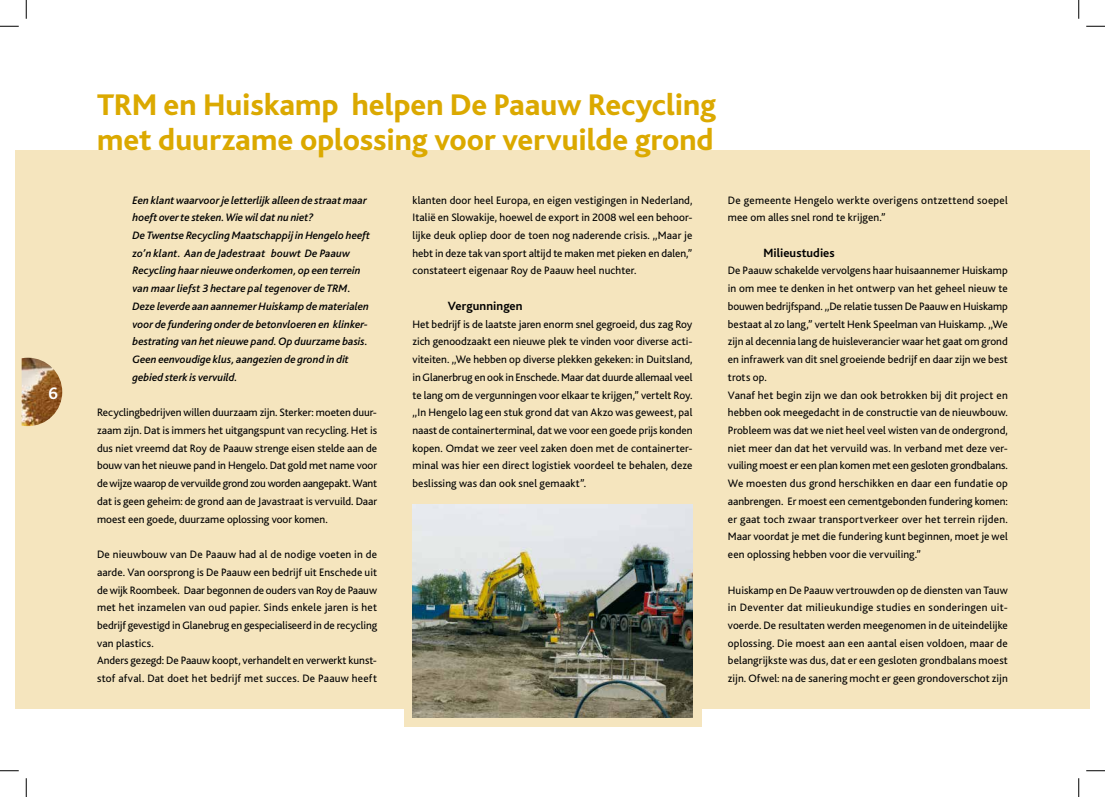
<style>
.page{position:relative;width:1105px;height:797px;background:#fff}
.page>*{position:absolute;margin:0;border:0;box-sizing:border-box;transform-origin:0 0}
.t1{font:800 31.25px/35.4px "Bliss";color:#dba900}
.t2{font:700 17.5px "Bliss";color:#fff}
.t3{font:700 12.5px "Bliss";letter-spacing:.005em;color:#000}
.t4{font:11.25px/17.8px "Bliss";letter-spacing:.005em;color:#000;text-align:justify}
.t5{font:italic 500 11.25px/17.8px "Bliss";color:#000}
</style>
<div class="page">
<div style="left:404px;top:513px;width:297px;height:213px;background:#f5e5be"></div>
<div style="left:1079px;top:150px;width:10px;height:559px;background:#f5e5be"></div>
<div style="left:16px;top:150px;width:1063px;height:559px;background:#f5e5be"></div>
<img style="left:412px;top:505px;width:280px;height:212px">
<img style="left:22px;top:358px;width:40px;height:68px">
<svg style="left:0;top:25px;width:19px;height:2px"></svg>
<svg style="left:1086px;top:25px;width:19px;height:2px"></svg>
<svg style="left:0;top:770px;width:19px;height:1px"></svg>
<svg style="left:1086px;top:770px;width:19px;height:1px"></svg>
<svg style="left:25px;top:0;width:2px;height:19px"></svg>
<svg style="left:25px;top:778px;width:2px;height:19px"></svg>
<svg style="left:1078px;top:0;width:1px;height:19px"></svg>
<svg style="left:1078px;top:778px;width:1px;height:19px"></svg>
<h2 class="t2" style="left:49px;top:383px;width:11px">6</h2>
<h1 class="t1" style="left:97px;top:88px;width:621px">TRM en Huiskamp helpen De Paauw Recycling met duurzame oplossing voor vervuilde grond</h1>
<p class="t5" style="left:133px;top:191px;width:239px">Een klant waarvoor je letterlijk alleen de straat maar hoeft over te steken. Wie wil dat nu niet?<br>De Twentse Recycling Maatschappij in Hengelo heeft zo’n klant. Aan de Jadestraat bouwt De Paauw Recycling haar nieuwe onderkomen, op een terrein van maar liefst 3 hectare pal tegenover de TRM.<br>Deze leverde aan aannemer Huiskamp de materialen voor de fundering onder de betonvloeren en klinker&shy;bestrating van het nieuwe pand. Op duurzame basis.<br>Geen eenvoudige klus, aangezien de grond in dit gebied sterk is vervuild.</p>
<p class="t4" style="left:97px;top:404px;width:281px">Recyclingbedrijven willen duurzaam zijn. Sterker: moeten duur&shy;zaam zijn. Dat is immers het uitgangspunt van recycling. Het is dus niet vreemd dat Roy de Paauw strenge eisen stelde aan de bouw van het nieuwe pand in Hengelo. Dat gold met name voor de wijze waarop de vervuilde grond zou worden aangepakt. Want dat is geen geheim: de grond aan de Javastraat is vervuild. Daar moest een goede, duurzame oplossing voor komen.</p>
<p class="t4" style="left:97px;top:545px;width:281px;text-align:left">De nieuwbouw van De Paauw had al de nodige voeten in de aarde. Van oorsprong is De Paauw een bedrijf uit Enschede uit de wijk Roombeek. Daar begonnen de ouders van Roy de Paauw met het inzamelen van oud papier. Sinds enkele jaren is het bedrijf gevestigd in Glanebrug en gespecialiseerd in de recycling van plastics.<br>Anders gezegd: De Paauw koopt, verhandelt en verwerkt kunst&shy;stof afval. Dat doet het bedrijf met succes. De Paauw heeft</p>
<p class="t4" style="left:412px;top:191px;width:281px">klanten door heel Europa, en eigen vestigingen in Nederland, Italië en Slowakije, hoewel de export in 2008 wel een behoor&shy;lijke deuk opliep door de toen nog naderende crisis. ,,Maar je hebt in deze tak van sport altijd te maken met pieken en dalen,” constateert eigenaar Roy de Paauw heel nuchter.</p>
<p class="t3" style="left:448px;top:299px;width:76px">Vergunningen</p>
<p class="t4" style="left:412px;top:315px;width:281px">Het bedrijf is de laatste jaren enorm snel gegroeid, dus zag Roy zich genoodzaakt een nieuwe plek te vinden voor diverse acti&shy;viteiten. ,,We hebben op diverse plekken gekeken: in Duitsland, in Glanerbrug en ook in Enschede. Maar dat duurde allemaal veel te lang om de vergunningen voor elkaar te krijgen,” vertelt Roy. ,,In Hengelo lag een stuk grond dat van Akzo was geweest, pal naast de containerterminal, dat we voor een goede prijs konden kopen. Omdat we zeer veel zaken doen met de containerter&shy;minal was hier een direct logistiek voordeel te behalen, deze beslissing was dan ook snel gemaakt”.</p>
<p class="t4" style="left:728px;top:191px;width:281px">De gemeente Hengelo werkte overigens ontzettend soepel mee om alles snel rond te krijgen.”</p>
<p class="t3" style="left:763px;top:246px;width:73px">Milieustudies</p>
<p class="t4" style="left:728px;top:262px;width:281px;text-align:left">De Paauw schakelde vervolgens haar huisaannemer Huiskamp in om mee te denken in het ontwerp van het geheel nieuw te bouwen bedrijfspand. ,,De relatie tussen De Paauw en Huiskamp bestaat al zo lang,” vertelt Henk Speelman van Huiskamp. ,,We zijn al decennia lang de huisleverancier waar het gaat om grond en infrawerk van dit snel groeiende bedrijf en daar zijn we best trots op.<br>Vanaf het begin zijn we dan ook betrokken bij dit project en hebben ook meegedacht in de constructie van de nieuwbouw.<br>Probleem was dat we niet heel veel wisten van de ondergrond, niet meer dan dat het vervuild was. In verband met deze ver&shy;vuiling moest er een plan komen met een gesloten grondbalans.<br>We moesten dus grond herschikken en daar een fundatie op aanbrengen. Er moest een cementgebonden fundering komen: er gaat toch zwaar transportverkeer over het terrein rijden.<br>Maar voordat je met die fundering kunt beginnen, moet je wel een oplossing hebben voor die vervuiling.”</p>
<p class="t4" style="left:728px;top:581px;width:281px">Huiskamp en De Paauw vertrouwden op de diensten van Tauw in Deventer dat milieukundige studies en sonderingen uit&shy;voerde. De resultaten werden meegenomen in de uiteindelijke oplossing. Die moest aan een aantal eisen voldoen, maar de belangrijkste was dus, dat er een gesloten grondbalans moest zijn. Ofwel: na de sanering mocht er geen grondoverschot zijn</p>
</div>
